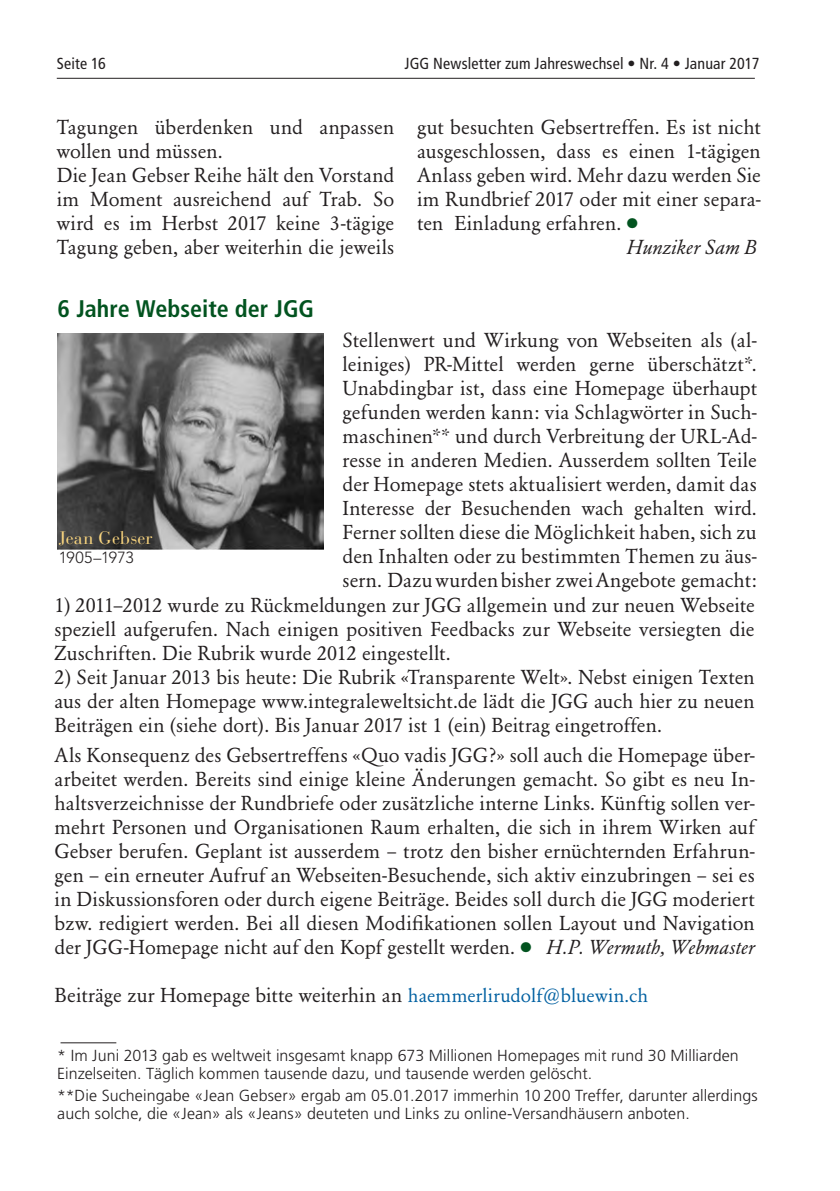
<style>
.page{position:relative;width:840px;height:1191px;background:#fff}
.page>*{position:absolute;margin:0;border:0;box-sizing:border-box;transform-origin:0 0}
.t1{font:700 condensed 24px "Frutiger";color:#02531f}
.t2{font:20px/24px "Garamond BE";letter-spacing:.005em;color:#231f20;text-align:justify}
.t3{font:italic 20px "Garamond BE";letter-spacing:.01em;color:#231f20}
.t4{font:18px "Bauer Bodoni";letter-spacing:.005em;color:#f9d57f}
.t5{font:300 16px/18px "Frutiger";letter-spacing:.005em;color:#231f20}
.t6{font:condensed 16px "Frutiger";letter-spacing:.01em;color:#231f20}
.t7{font:300 16px "Avenir";letter-spacing:.005em;color:#231f20}
.s1{color:#02531f}
.s2{font-style:italic}
.s3{font-size:19px;color:#0060a1}
</style>
<div class="page">
<hr style="left:57px;top:78px;width:697px;height:1px;background:#231f20">
<img style="left:57px;top:334px;width:266px;height:215px">
<hr style="left:60px;top:1042px;width:56px;height:1px;background:#231f20">
<p class="t6" style="left:57px;top:54px;width:51px">Seite 16</p>
<p class="t6" style="left:404px;top:54px;width:356px">JGG Newsletter zum Jahreswechsel • Nr. 4 • Januar 2017</p>
<p class="t2" style="left:57px;top:115px;width:339px">Tagungen überdenken und anpassen wollen und müssen.</p>
<p class="t2" style="left:57px;top:163px;width:339px">Die Jean Gebser Reihe hält den Vorstand im Moment ausreichend auf Trab. So wird es im Herbst 2017 keine 3-tägige Tagung geben, aber weiterhin die jeweils</p>
<p class="t1" style="left:58px;top:294px;width:258px">6 Jahre Webseite der JGG</p>
<p class="t2" style="left:417px;top:115px;width:345px">gut besuchten Gebsertreffen. Es ist nicht ausgeschlossen, dass es einen 1-tägigen Anlass geben wird. Mehr dazu werden Sie im Rundbrief 2017 oder mit einer separa&shy;ten Einladung erfahren. <span class="s1">●</span></p>
<p class="t3" style="left:626px;top:235px;width:132px">Hunziker Sam B</p>
<p class="t4" style="left:59px;top:527px;width:95px">Jean Gebser</p>
<p class="t7" style="left:59px;top:548px;width:76px">1905–1973</p>
<p class="t2" style="left:342px;top:328px;width:415px">Stellenwert und Wirkung von Webseiten als (al&shy;leiniges) PR-Mittel werden gerne überschätzt*.<br>Unabdingbar ist, dass eine Homepage überhaupt gefunden werden kann: via Schlagwörter in Such&shy;maschinen** und durch Verbreitung der URL-Ad&shy;resse in anderen Medien. Ausserdem sollten Teile der Homepage stets aktualisiert werden, damit das Interesse der Besuchenden wach gehalten wird.<br>Ferner sollten diese die Möglichkeit haben, sich zu den Inhalten oder zu bestimmten Themen zu äus&shy;sern. Dazu wurden bisher zwei Angebote gemacht:</p>
<p class="t2" style="left:55px;top:593px;width:701px">1) 2011–2012 wurde zu Rückmeldungen zur JGG allgemein und zur neuen Webseite speziell aufgerufen. Nach einigen positiven Feedbacks zur Webseite versiegten die Zuschriften. Die Rubrik wurde 2012 eingestellt.</p>
<p class="t2" style="left:55px;top:665px;width:701px">2) Seit Januar 2013 bis heute: Die Rubrik «Transparente Welt». Nebst einigen Texten aus der alten Homepage www.integraleweltsicht.de lädt die JGG auch hier zu neuen Beiträgen ein (siehe dort). Bis Januar 2017 ist 1 (ein) Beitrag eingetroffen.</p>
<p class="t2" style="left:55px;top:743px;width:701px">Als Konsequenz des Gebsertreffens «Quo vadis JGG?» soll auch die Homepage über&shy;arbeitet werden. Bereits sind einige kleine Änderungen gemacht. So gibt es neu In&shy;haltsverzeichnisse der Rundbriefe oder zusätzliche interne Links. Künftig sollen ver&shy;mehrt Personen und Organisationen Raum erhalten, die sich in ihrem Wirken auf Gebser berufen. Geplant ist ausserdem – trotz den bisher ernüchternden Erfahrun&shy;gen – ein erneuter Aufruf an Webseiten-Besuchende, sich aktiv einzubringen – sei es in Diskussionsforen oder durch eigene Beiträge. Beides soll durch die JGG moderiert bzw. redigiert werden. Bei all diesen Modifikationen sollen Layout und Navigation der JGG-Homepage nicht auf den Kopf gestellt werden. <span class="s1">●</span> <span class="s2">H.P. Wermuth, Webmaster</span></p>
<p class="t2" style="left:55px;top:983px;width:595px">Beiträge zur Homepage bitte weiterhin an <span class="s3">haemmerlirudolf@bluewin.ch</span></p>
<p class="t5" style="left:57px;top:1047px;width:682px">* Im Juni 2013 gab es weltweit insgesamt knapp 673 Millionen Homepages mit rund 30 Milliarden</p>
<p class="t5" style="left:57px;top:1065px;width:536px">Einzelseiten. Täglich kommen tausende dazu, und tausende werden gelöscht.</p>
<p class="t5" style="left:57px;top:1087px;width:701px">**Die Sucheingabe «Jean Gebser» ergab am 05.01.2017 immerhin 10 200 Treffer, darunter allerdings auch solche, die «Jean» als «Jeans» deuteten und Links zu online-Versandhäusern anboten.</p>
</div>
